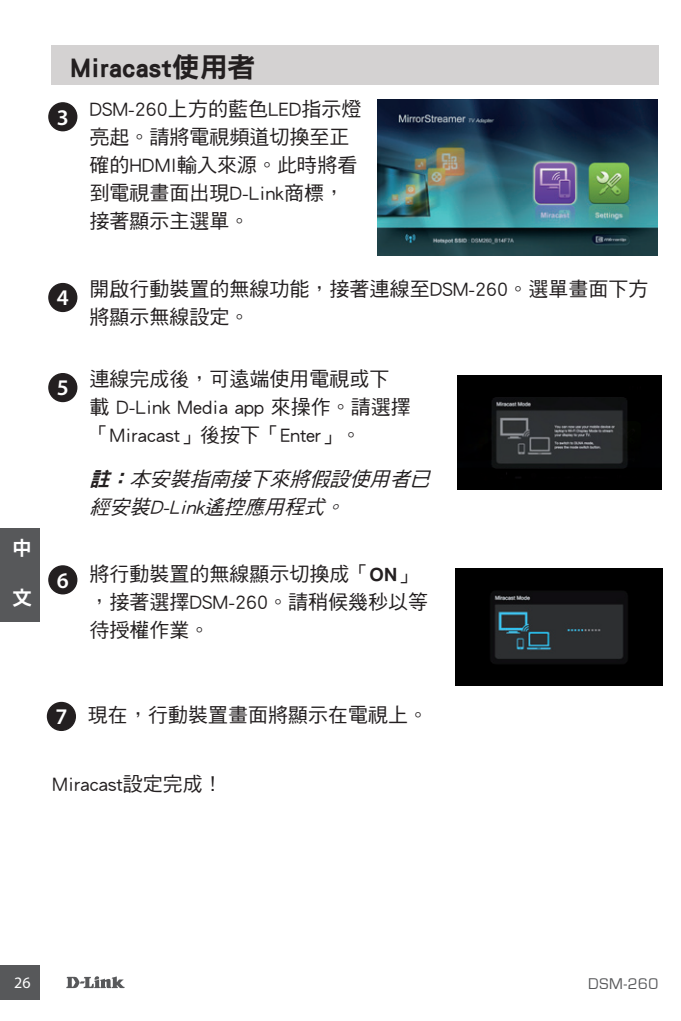
<style>
.page{position:relative;width:681px;height:1021px;background:#fff}
.page>*{position:absolute;margin:0;border:0;box-sizing:border-box;transform-origin:0 0}
.t1{font:28px "DF Hei Std W9";color:#231f20}
.t2{font:20px/28px "DF Hei Std W5";color:#231f20}
.t3{font:italic 20px/28px "DF Hei Std W5";color:#231f20}
.t4{font:20px "DF Hei Std W9";color:#fff}
.t5{font:16px "Eurostile";color:#57585a}
.t6{font:16px "Myriad Pro";color:#fff}
.s1{font-family:"Myriad Pro";font-weight:600;font-size:22.4px;color:#fff}
.s2{font-family:"DF Hei Std W9"}
</style>
<div class="page">
<svg style="left:66px;top:976px;width:59px;height:12px"></svg>
<div style="left:0;top:965px;width:40px;height:34px;background:#57585a"></div>
<div style="left:0;top:528px;width:40px;height:94px;background:#57585a"></div>
<div style="left:49px;top:103px;width:28px;height:28px;background:#231f20;border-radius:50%"></div>
<div style="left:48px;top:102px;width:29px;height:29px;border:1px solid #231f20;border-radius:50%"></div>
<img style="left:377px;top:99px;width:280px;height:156px">
<div style="left:49px;top:283px;width:28px;height:28px;background:#231f20;border-radius:50%"></div>
<div style="left:48px;top:283px;width:29px;height:29px;border:1px solid #231f20;border-radius:50%"></div>
<div style="left:49px;top:374px;width:28px;height:27px;background:#231f20;border-radius:50%"></div>
<div style="left:48px;top:373px;width:29px;height:29px;border:1px solid #231f20;border-radius:50%"></div>
<div style="left:51px;top:45px;width:607px;height:40px;background:#d4d2d2"></div>
<div style="left:49px;top:566px;width:28px;height:27px;background:#231f20;border-radius:50%"></div>
<div style="left:48px;top:565px;width:29px;height:29px;border:1px solid #231f20;border-radius:50%"></div>
<div style="left:47px;top:702px;width:28px;height:28px;background:#231f20;border-radius:50%"></div>
<div style="left:47px;top:701px;width:29px;height:30px;border:1px solid #231f20;border-radius:50%"></div>
<img style="left:455px;top:569px;width:206px;height:116px">
<img style="left:458px;top:375px;width:203px;height:114px">
<h1 class="t1" style="left:70px;top:52px;width:187px">Miracast使用者</h1>
<p class="t2" style="left:89px;top:94px;width:273px;text-indent:-33px"><span class="s1">3</span> DSM-260上方的藍色LED指示燈亮起。請將電視頻道切換至正確的HDMI輸入來源。此時將看到電視畫面出現D-Link商標，接著顯示主選單。</p>
<p class="t2" style="left:89px;top:275px;width:560px;text-indent:-33px"><span class="s1">4</span> 開啟行動裝置的無線功能，接著連線至DSM-260。選單畫面下方將顯示無線設定。</p>
<p class="t4" style="left:12px;top:536px;width:19px">中</p>
<p class="t4" style="left:12px;top:587px;width:21px">文</p>
<p class="t2" style="left:89px;top:365px;width:323px;text-indent:-33px"><span class="s1">5</span> 連線完成後，可遠端使用電視或下載 D-Link Media app 來操作。請選擇「Miracast」後按下「Enter」。</p>
<p class="t3" style="left:89px;top:465px;width:347px"><span class="s2">註：</span>本安裝指南接下來將假設使用者已經安裝D-Link遙控應用程式。</p>
<p class="t2" style="left:89px;top:560px;width:340px;text-indent:-33px"><span class="s1">6</span> 將行動裝置的無線顯示切換成「<span class="s2">ON</span>」，接著選擇DSM-260。請稍候幾秒以等待授權作業。</p>
<p class="t2" style="left:55px;top:700px;width:374px"><span class="s1">7</span> 現在，行動裝置畫面將顯示在電視上。</p>
<p class="t2" style="left:52px;top:769px;width:172px">Miracast設定完成！</p>
<p class="t6" style="left:14px;top:972px;width:18px">26</p>
<p class="t5" style="left:588px;top:974px;width:72px">DSM-260</p>
</div>
